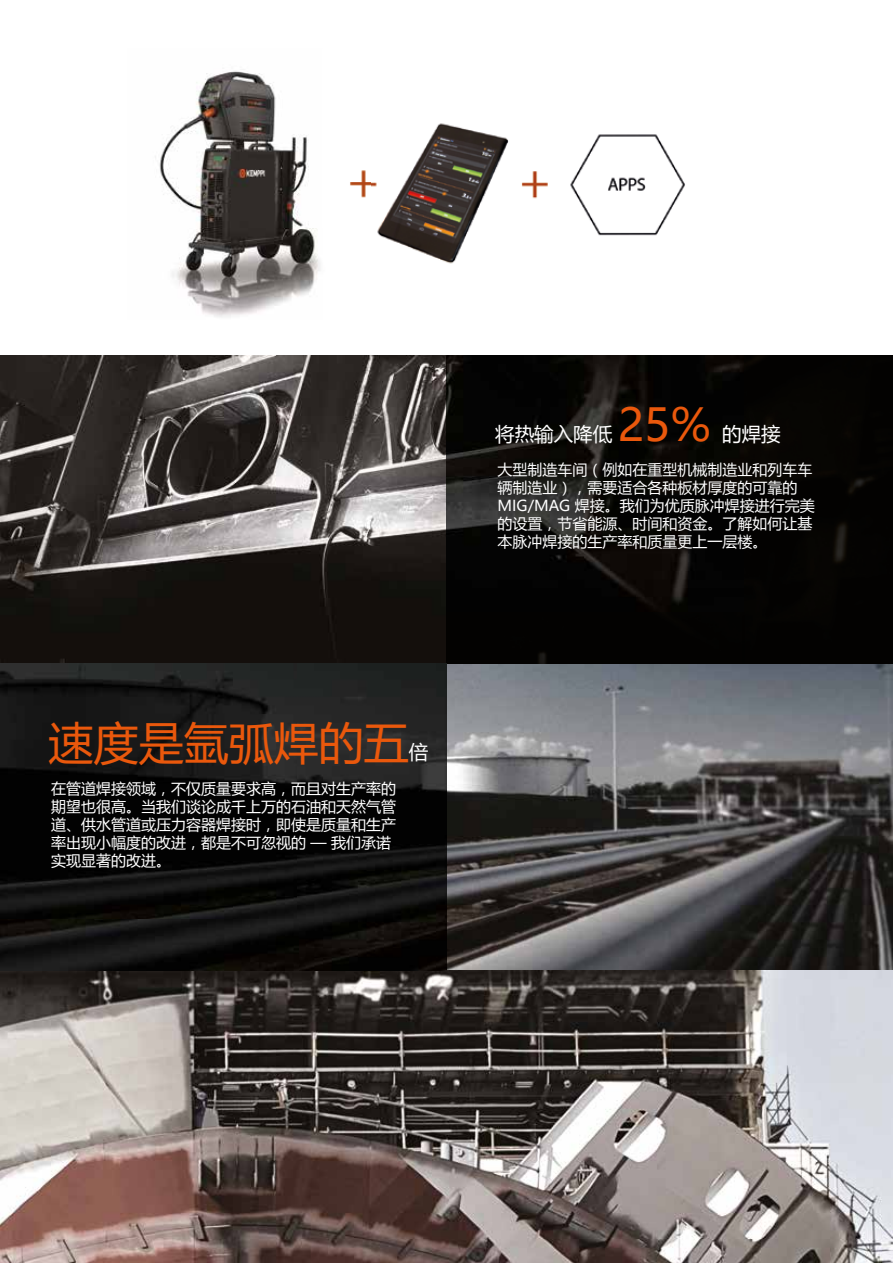
<style>
.page{position:relative;width:893px;height:1263px;background:#fff}
.page>*{position:absolute;margin:0;border:0;box-sizing:border-box;transform-origin:0 0}
.t1{font:45px "Microsoft Ya Hei";color:#ea580c}
.t2{font:19.5px "Microsoft Ya Hei";color:#fff}
.t3{font:15px/18px "Microsoft Ya Hei";color:#fff}
</style>
<div class="page">
<img style="left:0;top:356px;width:893px;height:907px">
<img style="left:446px;top:663px;width:447px;height:1px">
<img style="left:0;top:971px;width:446px;height:1px">
<img style="left:371px;top:123px;width:314px;height:141px">
<img style="left:155px;top:71px;width:216px;height:246px">
<h2 class="t2" style="left:495px;top:421px;width:118px">将热输入降低</h2>
<h1 class="t1" style="left:618px;top:395px;width:94px">25%</h1>
<h2 class="t2" style="left:722px;top:421px;width:60px">的焊接</h2>
<p class="t3" style="left:497px;top:460px;width:319px">大型制造车间（例如在重型机械制造业和列车车辆制造业），需要适合各种板材厚度的可靠的<br>MIG/MAG 焊接。我们为优质脉冲焊接进行完美的设置，节省能源、时间和资金。了解如何让基本脉冲焊接的生产率和质量更上一层楼。</p>
<h1 class="t1" style="left:49px;top:712px;width:361px">速度是氩弧焊的五</h1>
<h2 class="t2" style="left:409px;top:738px;width:21px">倍</h2>
<p class="t3" style="left:51px;top:779px;width:346px">在管道焊接领域，不仅质量要求高，而且对生产率的期望也很高。当我们谈论成千上万的石油和天然气管道、供水管道或压力容器焊接时，即使是质量和生产率出现小幅度的改进，都是不可忽视的 — 我们承诺实现显著的改进。</p>
</div>
